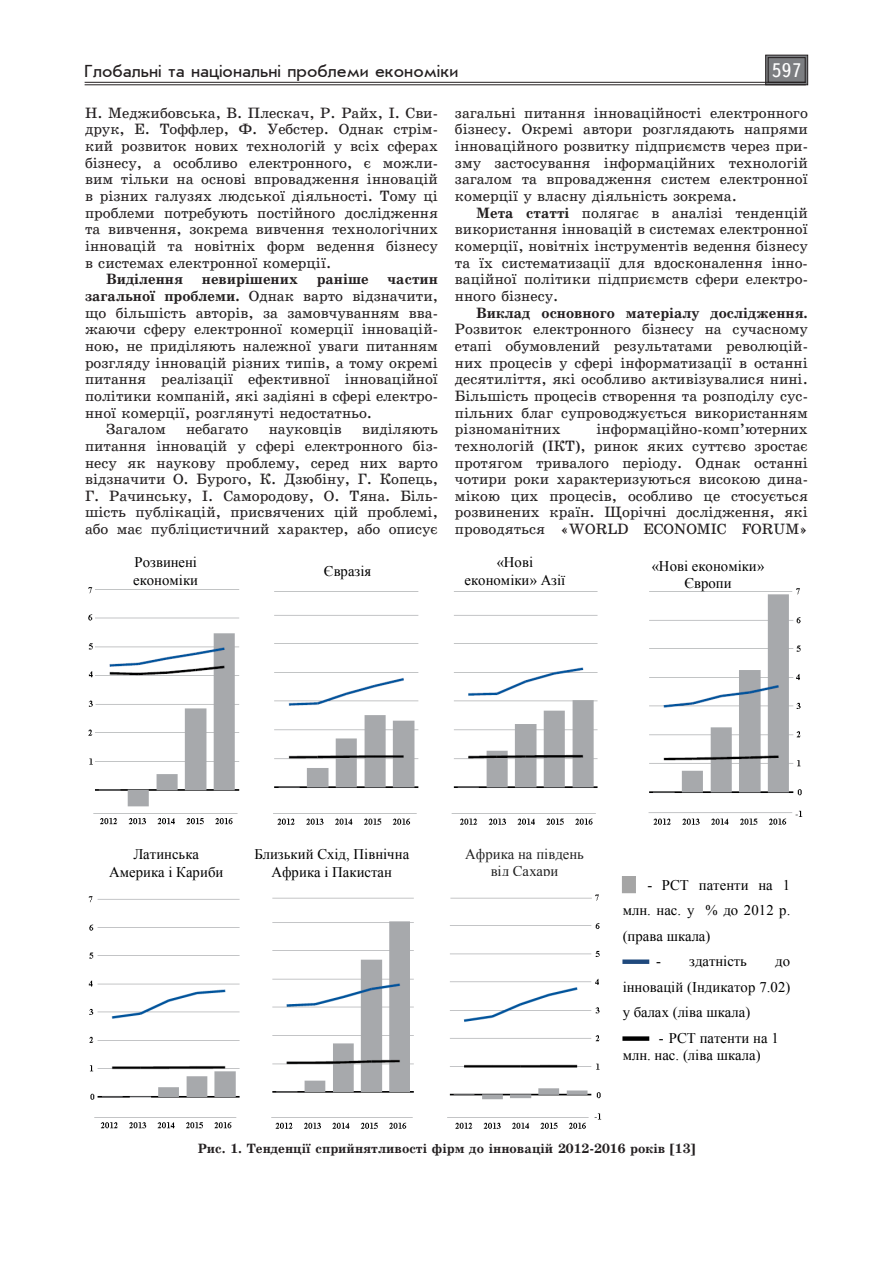
<style>
.page{position:relative;width:893px;height:1263px;background:#fff}
.page>*{position:absolute;margin:0;border:0;box-sizing:border-box;transform-origin:0 0}
.t1{font:19.5px "Ukrainian Text";color:#fff}
.t2{font:18px "Ukrainian Journal Sans";color:#231f20}
.t3{font:15px/16.6px "Ukrainian School";color:#231f20;text-align:justify}
.t4{font:700 15px "Ukrainian School";color:#231f20}
.t5{font:14.7px/17.5px "Times New Roman";color:#000;text-align:center}
.t6{font:14.7px/17.1px "Times New Roman";color:#212121;text-align:center}
.t7{font:700 13.5px "Ukrainian School";color:#231f20}
.s1{font-weight:700}
</style>
<div class="page">
<svg style="left:765px;top:55px;width:43px;height:30px"></svg>
<div style="left:768px;top:57px;width:37px;height:26px;border:1px solid #231f20"></div>
<hr style="left:85px;top:82px;width:721px;height:1px;background:#231f20">
<hr style="left:85px;top:85px;width:721px;height:1px;background:#231f20">
<img style="left:88px;top:587px;width:715px;height:238px">
<img style="left:88px;top:894px;width:514px;height:235px">
<div style="left:622px;top:876px;width:13px;height:17px;background:#a5a5a5"></div>
<div style="left:622px;top:876px;width:14px;height:17px;border:1px solid #a5a5a5"></div>
<div style="left:622px;top:959px;width:27px;height:5px;background:#1f497d"></div>
<div style="left:622px;top:1036px;width:27px;height:5px;background:#000"></div>
<p class="t2" style="left:85px;top:62px;width:375px">Глобальні та національні проблеми економіки</p>
<h1 class="t1" style="left:771px;top:60px;width:32px">597</h1>
<p class="t3" style="left:85px;top:104px;width:354px">Н. Меджибовська, В. Плескач, Р. Райх, І. Сви&shy;друк, Е. Тоффлер, Ф. Уебстер. Однак стрім&shy;кий розвиток нових технологій у всіх сферах бізнесу, а особливо електронного, є можли&shy;вим тільки на основі впровадження інновацій в різних галузях людської діяльності. Тому ці проблеми потребують постійного дослідження та вивчення, зокрема вивчення технологічних інновацій та новітніх форм ведення бізнесу в системах електронної комерції.</p>
<p class="t4" style="left:106px;top:271px;width:78px">Виділення</p>
<p class="t4" style="left:202px;top:271px;width:97px">невирішених</p>
<p class="t4" style="left:317px;top:271px;width:53px">раніше</p>
<p class="t4" style="left:388px;top:271px;width:52px">частин</p>
<p class="t3" style="left:85px;top:288px;width:354px"><span class="s1">загальної проблеми.</span> Однак варто відзначити,</p>
<p class="t3" style="left:85px;top:304px;width:354px">що більшість авторів, за замовчуванням вва-</p>
<p class="t3" style="left:85px;top:321px;width:354px">жаючи сферу електронної комерції інновацій-</p>
<p class="t3" style="left:85px;top:338px;width:354px">ною, не приділяють належної уваги питанням</p>
<p class="t3" style="left:85px;top:354px;width:354px">розгляду інновацій різних типів, а тому окремі</p>
<p class="t3" style="left:85px;top:371px;width:354px">питання реалізації ефективної інноваційної</p>
<p class="t3" style="left:85px;top:388px;width:354px">політики компаній, які задіяні в сфері електро-</p>
<p class="t3" style="left:85px;top:404px;width:289px">нної комерції, розглянуті недостатньо.</p>
<p class="t3" style="left:106px;top:421px;width:61px">Загалом</p>
<p class="t3" style="left:186px;top:421px;width:64px">небагато</p>
<p class="t3" style="left:269px;top:421px;width:75px">науковців</p>
<p class="t3" style="left:455px;top:104px;width:354px">загальні питання інноваційності електронного бізнесу. Окремі автори розглядають напрями інноваційного розвитку підприємств через при&shy;зму застосування інформаційних технологій загалом та впровадження систем електронної комерції у власну діяльність зокрема.</p>
<p class="t3" style="left:455px;top:204px;width:354px;text-indent:21px"><span class="s1">Мета статті</span> полягає в аналізі тенденцій використання інновацій в системах електронної комерції, новітніх інструментів ведення бізнесу та їх систематизації для вдосконалення інно&shy;ваційної політики підприємств сфери електро&shy;нного бізнесу.</p>
<p class="t4" style="left:476px;top:305px;width:333px">Виклад основного матеріалу дослідження.</p>
<p class="t3" style="left:455px;top:321px;width:354px">Розвиток електронного бізнесу на сучасному етапі обумовлений результатами революцій&shy;них процесів у сфері інформатизації в останні десятиліття, які особливо активізувалися нині.<br>Більшість процесів створення та розподілу сус&shy;пільних благ супроводжується використанням різноманітних</p>
<p class="t3" style="left:455px;top:421px;width:354px;text-indent:141px">інформаційно-комп’ютерних технологій (ІКТ), ринок яких суттєво зростає протягом тривалого періоду. Однак останні чотири роки характеризуються високою дина&shy;мікою цих процесів, особливо це стосується розвинених країн. Щорічні дослідження, які проводяться «WORLD ECONOMIC FORUM»</p>
<p class="t3" style="left:85px;top:421px;width:354px;text-indent:277px">виділяють питання інновацій у сфері електронного біз&shy;несу як наукову проблему, серед них варто відзначити О. Бурого, К. Дзюбіну, Г. Копець, Г. Рачинську, І. Самородову, О. Тяна. Біль&shy;шість публікацій, присвячених цій проблемі, або має публіцистичний характер, або описує</p>
<p class="t5" style="left:133px;top:553px;width:66px;text-align:left">Розвинені економіки</p>
<p class="t5" style="left:324px;top:562px;width:49px">Євразія</p>
<p class="t5" style="left:465px;top:553px;width:102px">«Нові економіки» Азії</p>
<p class="t5" style="left:652px;top:557px;width:114px">«Нові економіки»<br>Європи</p>
<p class="t5" style="left:109px;top:845px;width:116px">Латинська<br>Америка і Кариби</p>
<p class="t5" style="left:254px;top:845px;width:156px">Близький Схід, Північна<br>Африка і Пакистан</p>
<p class="t6" style="left:465px;top:845px;width:120px">Африка на південь від Сахари</p>
<p class="t5" style="left:623px;top:872px;width:169px;line-height:25.5px;text-align:justify;text-indent:25px">- PCT патенти на 1 млн. нас. у % до 2012 р. (права шкала)</p>
<p class="t5" style="left:656px;top:952px;width:92px">- здатність</p>
<p class="t5" style="left:623px;top:948px;width:169px;line-height:25.5px;text-align:justify;text-indent:153px">до інновацій (Індикатор 7.02) у балах (ліва шкала)</p>
<p class="t5" style="left:623px;top:1029px;width:158px;text-align:left;text-indent:36px">- PCT патенти на 1 млн. нас. (ліва шкала)</p>
<p class="t7" style="left:198px;top:1141px;width:499px">Рис. 1. Тенденції сприйнятливості фірм до інновацій 2012-2016 років [13]</p>
</div>
